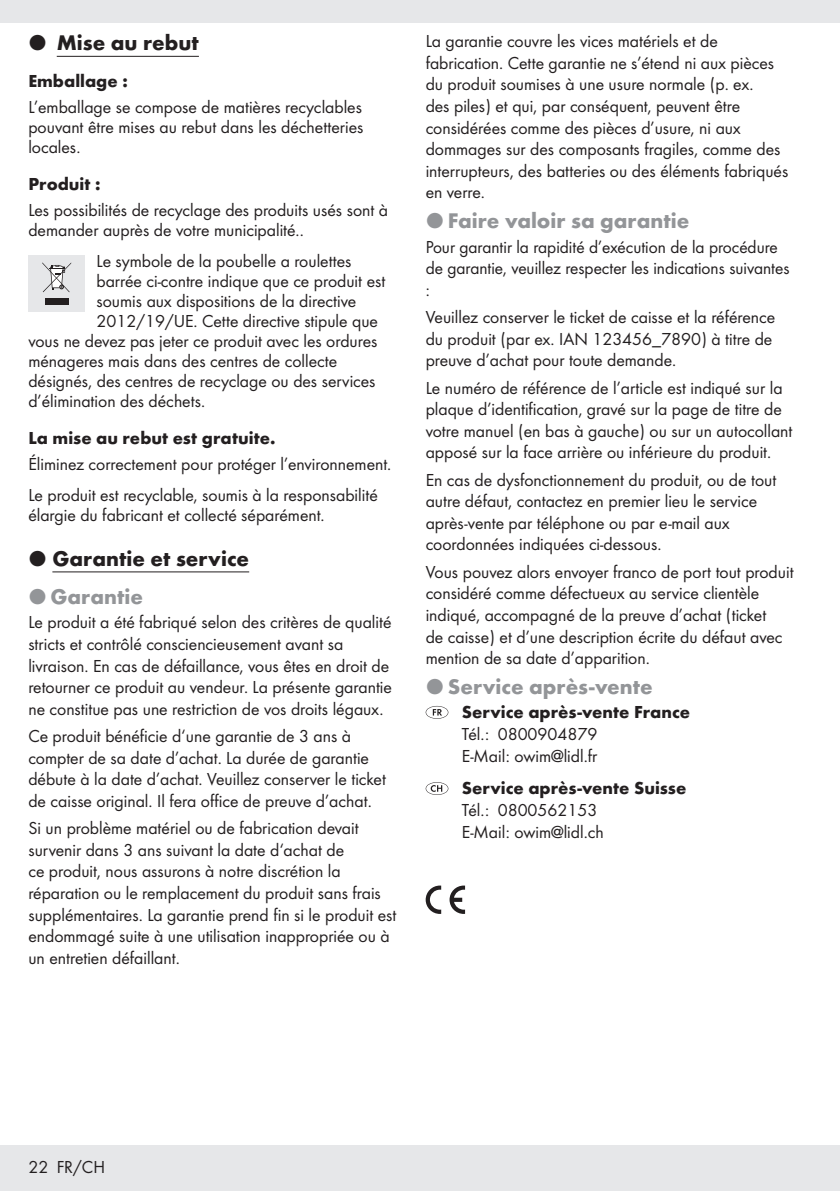
<style>
.page{position:relative;width:840px;height:1191px;background:#fff}
.page>*{position:absolute;margin:0;border:0;box-sizing:border-box;transform-origin:0 0}
.t1{font:700 22px "Futura";color:#939598}
.t2{font:700 22px/38.2px "Futura";color:#231f20}
.t3{font:18px/21.6px "Futura Boo";color:#231f20}
.t4{font:700 18px "Futura";color:#231f20}
.s1{font-family:"European Pi Three";font-weight:400}
.s2{font-family:"European Pi Three";font-weight:400;color:#939598}
.s3{color:#939598}
</style>
<div class="page">
<div style="left:0;top:0;width:839px;height:23px;background:#e6e7e9"></div>
<div style="left:0;top:1145px;width:839px;height:46px;background:#e6e7e9"></div>
<hr style="left:57px;top:56px;width:142px;height:1px;background:#231f20">
<hr style="left:52px;top:571px;width:197px;height:1px;background:#231f20">
<div style="left:28px;top:255px;width:57px;height:57px;background:#e6e7e9"></div>
<div style="left:45px;top:298px;width:24px;height:6px;background:#231f20"></div>
<svg style="left:42px;top:262px;width:29px;height:30px"></svg>
<svg style="left:425px;top:706px;width:23px;height:13px"></svg>
<svg style="left:425px;top:782px;width:23px;height:13px"></svg>
<svg style="left:425px;top:885px;width:16px;height:29px"></svg>
<svg style="left:449px;top:885px;width:16px;height:29px"></svg>
<p class="t2" style="left:28px;top:22px;width:172px"><span class="s1">P</span> Mise au rebut</p>
<p class="t4" style="left:28px;top:68px;width:101px">Emballage :</p>
<p class="t3" style="left:28px;top:96px;width:336px;line-height:20px;text-align:justify">L’emballage se compose de matières recyclables pouvant être mises au rebut dans les déchetteries locales.</p>
<p class="t4" style="left:28px;top:171px;width:74px">Produit :</p>
<p class="t3" style="left:28px;top:199px;width:361px;line-height:20px">Les possibilités de recyclage des produits usés sont à demander auprès de votre municipalité..</p>
<p class="t3" style="left:96px;top:249px;width:256px">Le symbole de la poubelle a roulettes</p>
<p class="t3" style="left:96px;top:269px;width:290px">barrée ci-contre indique que ce produit est</p>
<p class="t3" style="left:96px;top:289px;width:261px">soumis aux dispositions de la directive</p>
<p class="t3" style="left:96px;top:309px;width:283px">2012/19/UE. Cette directive stipule que</p>
<p class="t3" style="left:28px;top:329px;width:350px">vous ne devez pas jeter ce produit avec les ordures</p>
<p class="t3" style="left:28px;top:349px;width:310px">ménageres mais dans des centres de collecte</p>
<p class="t3" style="left:28px;top:369px;width:348px">désignés, des centres de recyclage ou des services</p>
<p class="t3" style="left:28px;top:389px;width:178px">d’élimination des déchets.</p>
<p class="t4" style="left:28px;top:425px;width:249px">La mise au rebut est gratuite.</p>
<p class="t3" style="left:28px;top:447px;width:364px;line-height:31.4px">Éliminez correctement pour protéger l’environnement.<br>Le produit est recyclable, soumis à la responsabilité</p>
<p class="t3" style="left:28px;top:503px;width:297px">élargie du fabricant et collecté séparément.</p>
<p class="t2" style="left:28px;top:537px;width:222px"><span class="s1">P</span> Garantie et service<br><span class="s2">P</span> <span class="s3">Garantie</span></p>
<p class="t3" style="left:28px;top:610px;width:365px">Le produit a été fabriqué selon des critères de qualité stricts et contrôlé consciencieusement avant sa livraison. En cas de défaillance, vous êtes en droit de retourner ce produit au vendeur. La présente garantie ne constitue pas une restriction de vos droits légaux.</p>
<p class="t3" style="left:28px;top:724px;width:359px">Ce produit bénéficie d‘une garantie de 3 ans à compter de sa date d’achat. La durée de garantie débute à la date d’achat. Veuillez conserver le ticket de caisse original. Il fera office de preuve d’achat.</p>
<p class="t3" style="left:28px;top:816px;width:369px">Si un problème matériel ou de fabrication devait survenir dans 3 ans suivant la date d‘achat de<br>ce produit, nous assurons à notre discrétion la réparation ou le remplacement du produit sans frais supplémentaires. La garantie prend fin si le produit est endommagé suite à une utilisation inappropriée ou à un entretien défaillant.</p>
<p class="t3" style="left:425px;top:29px;width:364px">La garantie couvre les vices matériels et de fabrication. Cette garantie ne s’étend ni aux pièces du produit soumises à une usure normale (p. ex.<br>des piles) et qui, par conséquent, peuvent être considérées comme des pièces d’usure, ni aux dommages sur des composants fragiles, comme des interrupteurs, des batteries ou des éléments fabriqués en verre.</p>
<p class="t1" style="left:425px;top:204px;width:265px"><span class="s1">P</span> Faire valoir sa garantie</p>
<p class="t3" style="left:425px;top:235px;width:365px">Pour garantir la rapidité d’exécution de la procédure de garantie, veuillez respecter les indications suivantes :</p>
<p class="t3" style="left:425px;top:305px;width:351px">Veuillez conserver le ticket de caisse et la référence du produit (par ex. IAN 123456_7890) à titre de preuve d’achat pour toute demande.</p>
<p class="t3" style="left:425px;top:376px;width:368px">Le numéro de référence de l’article est indiqué sur la plaque d’identification, gravé sur la page de titre de votre manuel (en bas à gauche) ou sur un autocollant apposé sur la face arrière ou inférieure du produit.</p>
<p class="t3" style="left:425px;top:468px;width:352px">En cas de dysfonctionnement du produit, ou de tout autre défaut, contactez en premier lieu le service après-vente par téléphone ou par e-mail aux coordonnées indiquées ci-dessous.</p>
<p class="t3" style="left:425px;top:560px;width:369px">Vous pouvez alors envoyer franco de port tout produit considéré comme défectueux au service clientèle indiqué, accompagné de la preuve d’achat (ticket<br>de caisse) et d’une description écrite du défaut avec mention de sa date d’apparition.</p>
<p class="t1" style="left:425px;top:670px;width:228px"><span class="s1">P</span> Service après-vente</p>
<p class="t4" style="left:461px;top:699px;width:230px">Service après-vente France</p>
<p class="t3" style="left:461px;top:722px;width:137px">Tél.: 0800904879<br>E-Mail: owim@lidl.fr</p>
<p class="t4" style="left:461px;top:775px;width:226px">Service après-vente Suisse</p>
<p class="t3" style="left:461px;top:798px;width:143px">Tél.: 0800562153<br>E-Mail: owim@lidl.ch</p>
<p class="t3" style="left:28px;top:1155px;width:78px">22 FR/CH</p>
</div>
